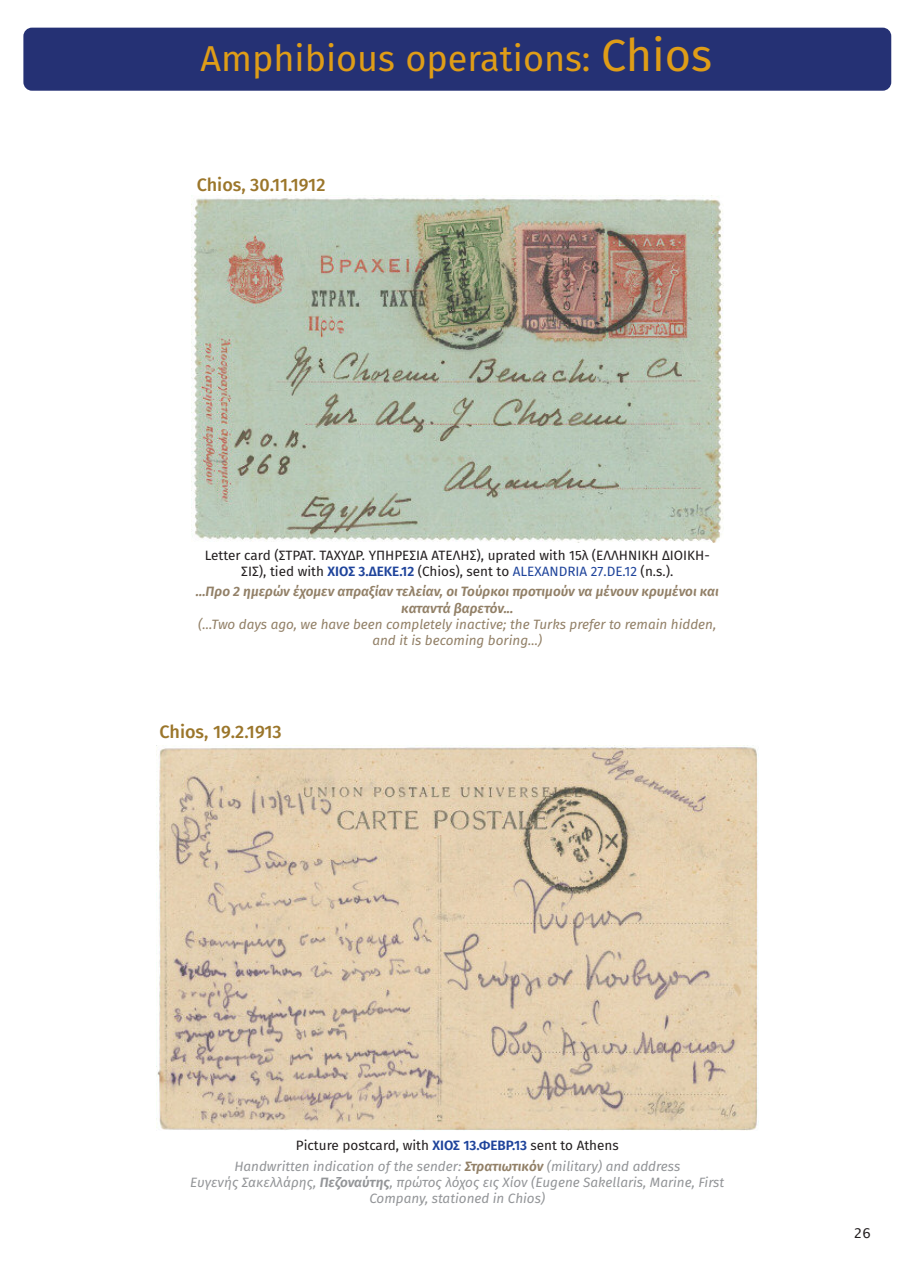
<style>
.page{position:relative;width:914px;height:1263px;background:#fff}
.page>*{position:absolute;margin:0;border:0;box-sizing:border-box;transform-origin:0 0}
.t1{font:36px "Fira Sans";color:#df9d17}
.t2{font:500 18px "Fira Sans";color:#9b762b}
.t3{font:italic 13.5px/20.4px "Fira Sans";color:#939598;text-align:center}
.t4{font:13.5px/16.2px "Fira Sans";color:#231f20;text-align:center}
.t5{font:italic 13.5px/16.2px "Fira Sans";color:#928067;text-align:center}
.t6{font:italic 600 13.5px/16.2px "Fira Sans";color:#928067;text-align:center}
.t7{font:13.5px "Lucida Grande";color:#231f20}
.s1{font-size:45px}
.s2{font-weight:600;color:#1f449b}
.s3{color:#1f449b}
.s4{font-style:normal;color:#231f20}
.s5{font-weight:600;font-style:normal;color:#1f449b}
.s6{font-weight:600;color:#928067}
.s7{font-weight:600}
</style>
<div class="page">
<div style="left:23px;top:28px;width:868px;height:63px;background:#253174;border-radius:9px"></div>
<img style="left:191px;top:198px;width:532px;height:344px">
<img style="left:156px;top:747px;width:602px;height:384px">
<h1 class="t1" style="left:200px;top:45px;width:513px">Αmphibious operations: <span class="s1">Chios</span></h1>
<h2 class="t2" style="left:197px;top:178px;width:130px">Chios, 30.11.1912</h2>
<p class="t4" style="left:205px;top:548px;width:506px">Letter card (ΣΤΡΑΤ. ΤΑΧΥΔΡ. ΥΠΗΡΕΣΙΑ ΑΤΕΛΗΣ), uprated with 15λ (ΕΛΛΗΝΙΚΗ ΔΙΟΙΚΗ-<br>ΣΙΣ), tied with <span class="s2">ΧΙΟΣ 3.ΔΕΚΕ.12</span> (Chios), sent to <span class="s3">ALEXANDRIA 27.DE.12</span> (n.s.).</p>
<p class="t6" style="left:196px;top:585px;width:524px">...Προ 2 ημερών έχομεν απραξίαν τελείαν, οι Τούρκοι προτιμούν να μένουν κρυμένοι και καταντά βαρετόν...</p>
<p class="t5" style="left:198px;top:617px;width:519px">(...Two days ago, we have been completely inactive; the Turks prefer to remain hidden, and it is becoming boring...)</p>
<h2 class="t2" style="left:159px;top:725px;width:124px">Chios, 19.2.1913</h2>
<p class="t3" style="left:234px;top:1137px;width:447px"><span class="s4">Picture postcard, with</span> <span class="s5">ΧΙΟΣ 13.ΦΕΒΡ.13</span> <span class="s4">sent to Athens<br></span>Handwritten indication of the sender: <span class="s6">Στρατιωτικόν</span> (military) and address</p>
<p class="t3" style="left:190px;top:1175px;width:535px;line-height:16.2px">Ευγενής Σακελλάρης, <span class="s7">Πεζοναύτης</span>, πρώτος λόχος εις Χίον (Eugene Sakellaris, Marine, First<br>Company, stationed in Chios)</p>
<p class="t7" style="left:853px;top:1225px;width:19px">26</p>
</div>
